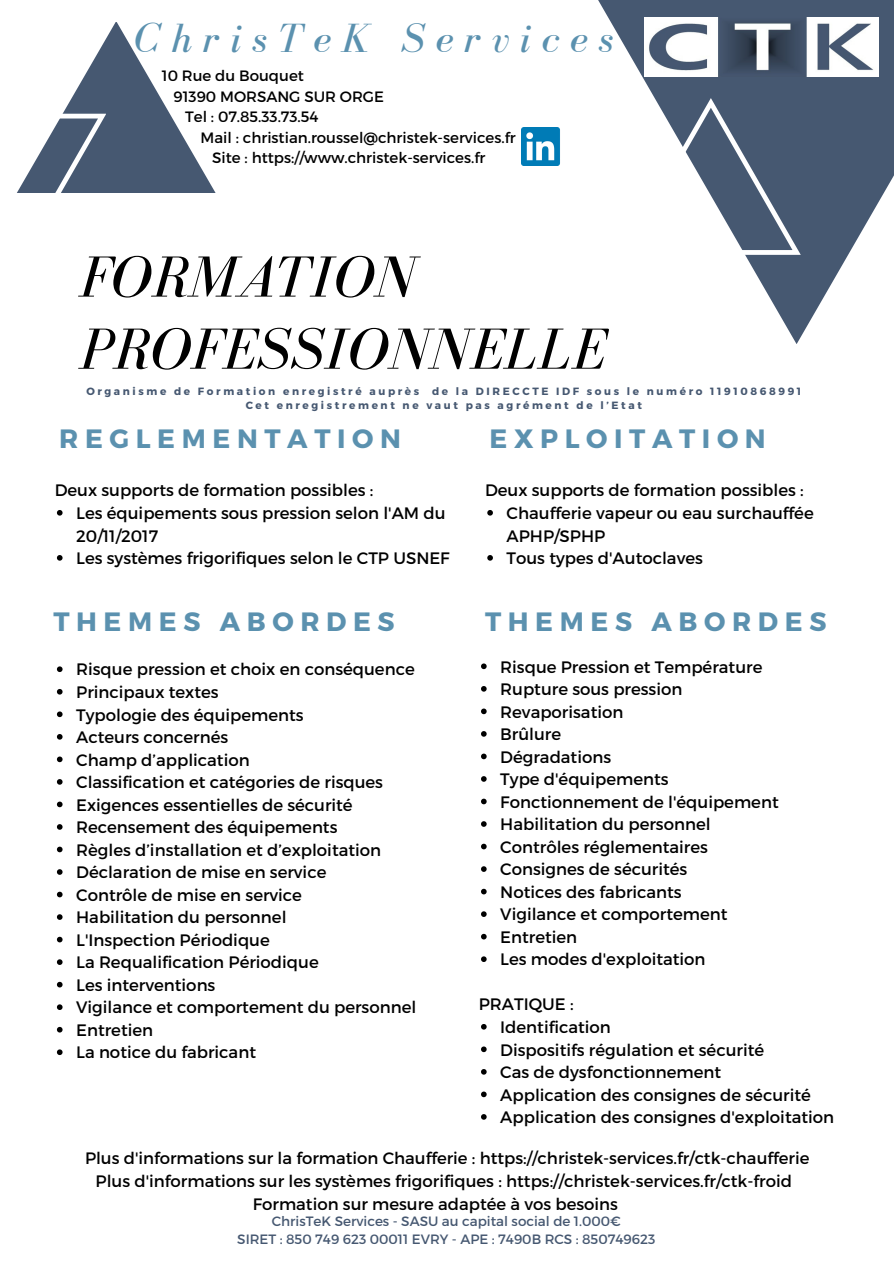
<style>
.page{position:relative;width:894px;height:1264px;background:#fff}
.page>*{position:absolute;margin:0;border:0;box-sizing:border-box;transform-origin:0 0}
.t1{font:italic 59.55px/72px "Bodoni FLF";color:#000}
.t2{font:italic 42px "Bodoni FLF";letter-spacing:.25em;color:#5b91af}
.t3{font:700 26.55px "Montserrat";letter-spacing:.25em;color:#5b91af}
.t4{font:16.5px/22.5px "Montserrat";color:#000}
.t5{font:15px "Montserrat";color:#000}
.t6{font:13.5px "Montserrat";color:#465871}
.t7{font:700 10.5px "Montserrat";letter-spacing:.25em;color:#465871}
</style>
<div class="page">
<svg style="left:598px;top:0;width:295px;height:343px"></svg>
<svg style="left:57px;top:510px;width:6px;height:5px"></svg>
<svg style="left:57px;top:555px;width:6px;height:5px"></svg>
<svg style="left:57px;top:666px;width:6px;height:6px"></svg>
<svg style="left:57px;top:689px;width:6px;height:5px"></svg>
<svg style="left:57px;top:711px;width:6px;height:6px"></svg>
<svg style="left:57px;top:734px;width:6px;height:5px"></svg>
<svg style="left:57px;top:756px;width:6px;height:6px"></svg>
<svg style="left:57px;top:779px;width:6px;height:5px"></svg>
<svg style="left:57px;top:801px;width:6px;height:6px"></svg>
<svg style="left:57px;top:824px;width:6px;height:5px"></svg>
<svg style="left:57px;top:846px;width:6px;height:6px"></svg>
<svg style="left:57px;top:869px;width:6px;height:5px"></svg>
<svg style="left:57px;top:891px;width:6px;height:6px"></svg>
<svg style="left:57px;top:914px;width:6px;height:5px"></svg>
<svg style="left:57px;top:936px;width:6px;height:6px"></svg>
<svg style="left:57px;top:959px;width:6px;height:5px"></svg>
<svg style="left:57px;top:981px;width:6px;height:6px"></svg>
<svg style="left:57px;top:1004px;width:6px;height:6px"></svg>
<svg style="left:57px;top:1026px;width:6px;height:6px"></svg>
<svg style="left:57px;top:1049px;width:6px;height:6px"></svg>
<svg style="left:487px;top:510px;width:6px;height:5px"></svg>
<svg style="left:487px;top:555px;width:6px;height:5px"></svg>
<svg style="left:481px;top:663px;width:5px;height:6px"></svg>
<svg style="left:481px;top:686px;width:5px;height:5px"></svg>
<svg style="left:481px;top:708px;width:5px;height:6px"></svg>
<svg style="left:481px;top:731px;width:5px;height:5px"></svg>
<svg style="left:481px;top:753px;width:5px;height:6px"></svg>
<svg style="left:481px;top:776px;width:5px;height:5px"></svg>
<svg style="left:481px;top:798px;width:5px;height:6px"></svg>
<svg style="left:481px;top:821px;width:5px;height:5px"></svg>
<svg style="left:481px;top:843px;width:5px;height:6px"></svg>
<svg style="left:481px;top:866px;width:5px;height:5px"></svg>
<svg style="left:481px;top:888px;width:5px;height:6px"></svg>
<svg style="left:481px;top:911px;width:5px;height:6px"></svg>
<svg style="left:481px;top:933px;width:5px;height:6px"></svg>
<svg style="left:481px;top:956px;width:5px;height:6px"></svg>
<svg style="left:481px;top:1024px;width:5px;height:5px"></svg>
<svg style="left:481px;top:1046px;width:5px;height:6px"></svg>
<svg style="left:481px;top:1069px;width:5px;height:5px"></svg>
<svg style="left:481px;top:1091px;width:5px;height:6px"></svg>
<svg style="left:481px;top:1114px;width:5px;height:5px"></svg>
<img style="left:644px;top:17px;width:234px;height:60px">
<svg style="left:621px;top:98px;width:179px;height:157px"></svg>
<svg style="left:17px;top:22px;width:199px;height:171px"></svg>
<img style="left:522px;top:127px;width:38px;height:39px">
<p class="t2" style="left:134px;top:15px;width:480px">ChrisTeK Services</p>
<p class="t5" style="left:162px;top:66px;width:143px">10 Rue du Bouquet</p>
<p class="t5" style="left:173px;top:87px;width:212px">91390 MORSANG SUR ORGE</p>
<p class="t5" style="left:185px;top:107px;width:135px">Tel : 07.85.33.73.54</p>
<p class="t5" style="left:200px;top:128px;width:316px">Mail : christian.roussel@christek-services.fr</p>
<p class="t5" style="left:212px;top:148px;width:274px">Site : https://www.christek-services.fr</p>
<p class="t1" style="left:80px;top:241px;width:528px">FORMATION<br>PROFESSIONNELLE</p>
<p class="t7" style="left:86px;top:384px;width:716px">Organisme de Formation enregistré auprès de la DIRECCTE IDF sous le numéro 11910868991</p>
<p class="t7" style="left:245px;top:398px;width:397px">Cet enregistrement ne vaut pas agrément de l’Etat</p>
<p class="t3" style="left:59px;top:421px;width:343px">REGLEMENTATION</p>
<p class="t3" style="left:489px;top:421px;width:278px">EXPLOITATION</p>
<p class="t4" style="left:55px;top:478px;width:320px">Deux supports de formation possibles :</p>
<p class="t4" style="left:485px;top:478px;width:320px">Deux supports de formation possibles :</p>
<p class="t4" style="left:76px;top:501px;width:371px">Les équipements sous pression selon l'AM du<br>20/11/2017</p>
<p class="t4" style="left:76px;top:546px;width:375px">Les systèmes frigorifiques selon le CTP USNEF</p>
<p class="t4" style="left:506px;top:501px;width:308px">Chaufferie vapeur ou eau surchauffée<br>APHP/SPHP</p>
<p class="t4" style="left:506px;top:546px;width:198px">Tous types d'Autoclaves</p>
<p class="t3" style="left:53px;top:604px;width:343px">THEMES ABORDES</p>
<p class="t3" style="left:485px;top:604px;width:343px">THEMES ABORDES</p>
<p class="t4" style="left:76px;top:657px;width:340px">Risque pression et choix en conséquence</p>
<p class="t4" style="left:76px;top:680px;width:144px">Principaux textes</p>
<p class="t4" style="left:76px;top:702px;width:229px">Typologie des équipements</p>
<p class="t4" style="left:76px;top:725px;width:154px">Acteurs concernés</p>
<p class="t4" style="left:76px;top:747px;width:175px">Champ d’application</p>
<p class="t4" style="left:76px;top:770px;width:308px">Classification et catégories de risques</p>
<p class="t4" style="left:76px;top:792px;width:278px">Exigences essentielles de sécurité</p>
<p class="t4" style="left:76px;top:815px;width:263px">Recensement des équipements</p>
<p class="t4" style="left:76px;top:837px;width:306px">Règles d’installation et d’exploitation</p>
<p class="t4" style="left:76px;top:860px;width:252px">Déclaration de mise en service</p>
<p class="t4" style="left:76px;top:882px;width:227px">Contrôle de mise en service</p>
<p class="t4" style="left:76px;top:905px;width:212px">Habilitation du personnel</p>
<p class="t4" style="left:76px;top:927px;width:195px">L'Inspection Périodique</p>
<p class="t4" style="left:76px;top:950px;width:244px">La Requalification Périodique</p>
<p class="t4" style="left:76px;top:972px;width:141px">Les interventions</p>
<p class="t4" style="left:76px;top:995px;width:341px">Vigilance et comportement du personnel</p>
<p class="t4" style="left:76px;top:1017px;width:78px">Entretien</p>
<p class="t4" style="left:76px;top:1040px;width:181px">La notice du fabricant</p>
<p class="t4" style="left:500px;top:654px;width:263px">Risque Pression et Température</p>
<p class="t4" style="left:500px;top:677px;width:184px">Rupture sous pression</p>
<p class="t4" style="left:500px;top:699px;width:125px">Revaporisation</p>
<p class="t4" style="left:500px;top:722px;width:62px">Brûlure</p>
<p class="t4" style="left:500px;top:744px;width:112px">Dégradations</p>
<p class="t4" style="left:500px;top:767px;width:170px">Type d'équipements</p>
<p class="t4" style="left:500px;top:789px;width:280px">Fonctionnement de l'équipement</p>
<p class="t4" style="left:500px;top:812px;width:212px">Habilitation du personnel</p>
<p class="t4" style="left:500px;top:834px;width:209px">Contrôles réglementaires</p>
<p class="t4" style="left:500px;top:857px;width:188px">Consignes de sécurités</p>
<p class="t4" style="left:500px;top:879px;width:183px">Notices des fabricants</p>
<p class="t4" style="left:500px;top:902px;width:229px">Vigilance et comportement</p>
<p class="t4" style="left:500px;top:924px;width:78px">Entretien</p>
<p class="t4" style="left:500px;top:947px;width:207px">Les modes d'exploitation</p>
<p class="t4" style="left:478px;top:992px;width:96px">PRATIQUE :</p>
<p class="t4" style="left:500px;top:1015px;width:112px">Identification</p>
<p class="t4" style="left:500px;top:1037px;width:265px">Dispositifs régulation et sécurité</p>
<p class="t4" style="left:500px;top:1060px;width:222px">Cas de dysfonctionnement</p>
<p class="t4" style="left:500px;top:1082px;width:312px">Application des consignes de sécurité</p>
<p class="t4" style="left:500px;top:1105px;width:335px">Application des consignes d'exploitation</p>
<p class="t4" style="left:85px;top:1146px;width:725px">Plus d'informations sur la formation Chaufferie : https://christek-services.fr/ctk-chaufferie</p>
<p class="t4" style="left:95px;top:1169px;width:697px">Plus d'informations sur les systèmes frigorifiques : https://christek-services.fr/ctk-froid</p>
<p class="t4" style="left:253px;top:1191px;width:366px">Formation sur mesure adaptée à vos besoins</p>
<p class="t6" style="left:272px;top:1212px;width:350px">ChrisTeK Services - SASU au capital social de 1.000€</p>
<p class="t6" style="left:237px;top:1230px;width:419px">SIRET : 850 749 623 00011 EVRY - APE : 7490B RCS : 850749623</p>
</div>
